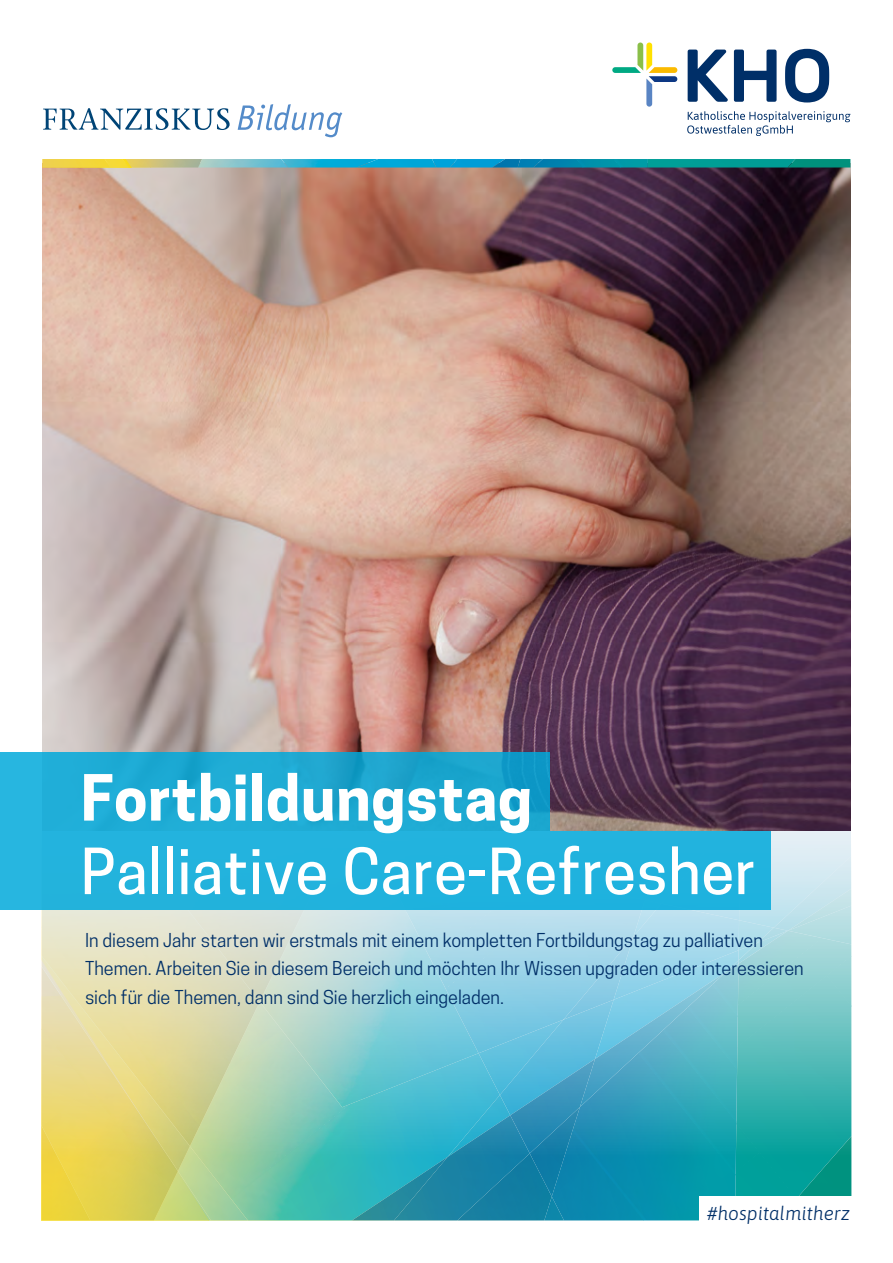
<style>
.page{position:relative;width:893px;height:1263px;background:#fff}
.page>*{position:absolute;margin:0;border:0;box-sizing:border-box;transform-origin:0 0}
.t1{font:500 59.7px "Cooper Hewitt";letter-spacing:.01em;color:#fff}
.t2{font:700 59.7px "Cooper Hewitt";letter-spacing:.01em;color:#fff}
.t3{font:italic 300 19.05px "Asap";color:#002f68}
.t4{font:18px/28.5px "Cooper Hewitt";color:#002f68}
</style>
<div class="page">
<img style="left:43px;top:168px;width:807px;height:663px">
<img style="left:41px;top:831px;width:810px;height:389px">
<div style="left:0;top:752px;width:550px;height:79px;background:linear-gradient(to right,#23b2db,#17a1ca)"></div>
<div style="left:0;top:831px;width:771px;height:79px;background:#22b3de"></div>
<img style="left:378px;top:159px;width:54px;height:9px">
<img style="left:231px;top:159px;width:50px;height:9px">
<img style="left:432px;top:159px;width:18px;height:9px">
<img style="left:450px;top:159px;width:42px;height:9px">
<img style="left:281px;top:159px;width:97px;height:9px">
<img style="left:621px;top:159px;width:61px;height:9px">
<img style="left:682px;top:159px;width:106px;height:9px">
<img style="left:788px;top:159px;width:62px;height:9px">
<img style="left:543px;top:159px;width:33px;height:9px">
<img style="left:576px;top:159px;width:45px;height:9px">
<img style="left:492px;top:159px;width:26px;height:9px">
<img style="left:518px;top:159px;width:25px;height:9px">
<svg style="left:43px;top:159px;width:188px;height:9px;background:#d5cb6d"></svg>
<div style="left:699px;top:1196px;width:168px;height:44px;background:#fff"></div>
<svg style="left:687px;top:111px;width:163px;height:25px"></svg>
<svg style="left:612px;top:43px;width:65px;height:64px"></svg>
<svg style="left:688px;top:50px;width:40px;height:52px"></svg>
<svg style="left:734px;top:50px;width:43px;height:52px"></svg>
<svg style="left:785px;top:49px;width:44px;height:54px"></svg>
<svg style="left:43px;top:108px;width:187px;height:22px"></svg>
<svg style="left:238px;top:104px;width:104px;height:33px"></svg>
<h1 class="t2" style="left:81px;top:763px;width:453px">Fortbildungstag</h1>
<h1 class="t1" style="left:81px;top:836px;width:676px">Palliative Care-Refresher</h1>
<p class="t4" style="left:85px;top:926px;width:720px">In diesem Jahr starten wir erstmals mit einem kompletten Fortbildungstag zu palliativen<br>Themen. Arbeiten Sie in diesem Bereich und möchten Ihr Wissen upgraden oder interessieren sich für die Themen, dann sind Sie herzlich eingeladen.</p>
<p class="t3" style="left:707px;top:1200px;width:144px">#hospitalmitherz</p>
</div>
